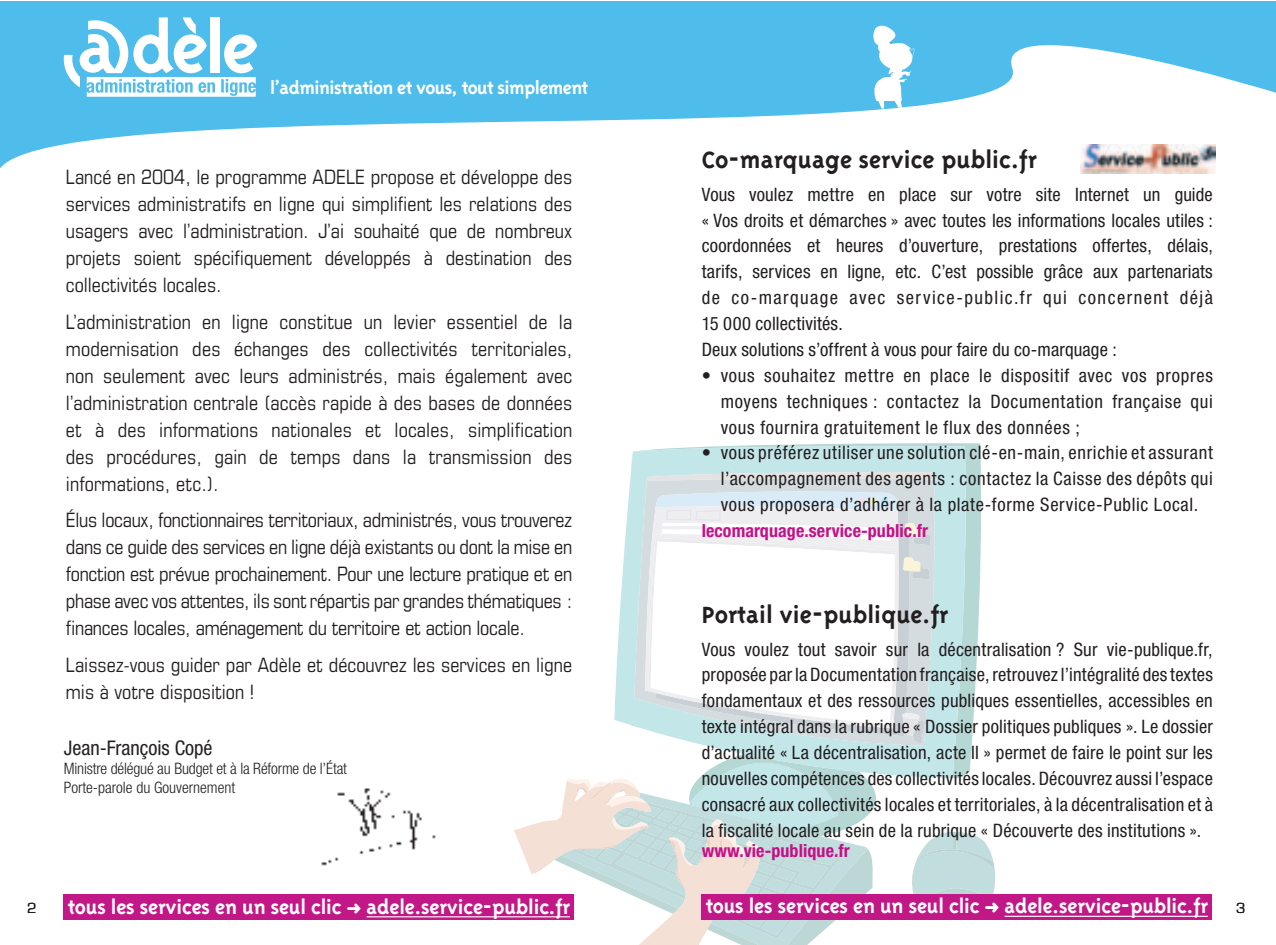
<style>
.page{position:relative;width:1276px;height:945px;background:#fff}
.page>*{position:absolute;margin:0;border:0;box-sizing:border-box;transform-origin:0 0}
.t1{font:700 27px "Triplex";color:#231f20}
.t2{font:700 22.5px "Triplex";letter-spacing:-.01em;color:#fff}
.t3{font:700 20.25px "Triplex";letter-spacing:-.03em;color:#fff}
.t4{font:condensed 20.25px "Helvetica Neue";color:#231f20}
.t5{font:condensed 19.8px/27px "Eurostile";color:#231f20;text-align:justify}
.t6{font:condensed 18.45px/25.9px "Helvetica Neue";letter-spacing:.015em;color:#231f20;text-align:justify}
.t7{font:700 condensed 18px "Helvetica Neue";letter-spacing:.005em;color:#c51088}
.t8{font:300 condensed 15.75px/18.9px "Helvetica Neue";letter-spacing:-.01em;color:#231f20}
.t9{font:13.5px "Eurostile";color:#231f20}
</style>
<div class="page">
<svg style="left:912px;top:832px;width:83px;height:62px;background:#c9e1e2"></svg>
<svg style="left:734px;top:443px;width:247px;height:329px;fill:#b6d8d5"></svg>
<svg style="left:614px;top:446px;width:355px;height:332px;background:#cae8ea"></svg>
<svg style="left:647px;top:472px;width:287px;height:6px;background:#dfe4e3"></svg>
<svg style="left:634px;top:478px;width:303px;height:268px;background:#d1e1e5"></svg>
<svg style="left:649px;top:491px;width:282px;height:253px"></svg>
<svg style="left:514px;top:754px;width:362px;height:191px"></svg>
<img style="left:321px;top:788px;width:115px;height:78px">
<div style="left:64px;top:894px;width:510px;height:26px;background:#c21887"></div>
<hr style="left:367px;top:916px;width:203px;height:1px;background:#fff">
<div style="left:702px;top:894px;width:510px;height:25px;background:#c21887"></div>
<hr style="left:1004px;top:916px;width:204px;height:1px;background:#fff">
<svg style="left:0;top:1px;width:1275px;height:173px;fill:#4fbdec"></svg>
<svg style="left:872px;top:24px;width:42px;height:85px"></svg>
<svg style="left:64px;top:17px;width:193px;height:80px"></svg>
<img style="left:1081px;top:144px;width:134px;height:29px">
<p class="t3" style="left:270px;top:80px;width:319px">l’administration et vous, tout simplement</p>
<p class="t5" style="left:66px;top:165px;width:508px">Lancé en 2004, le programme ADELE propose et développe des services administratifs en ligne qui simplifient les relations des usagers avec l’administration. J’ai souhaité que de nombreux projets soient spécifiquement développés à destination des collectivités locales.</p>
<p class="t5" style="left:66px;top:310px;width:508px">L’administration en ligne constitue un levier essentiel de la modernisation des échanges des collectivités territoriales, non seulement avec leurs administrés, mais également avec l’administration centrale (accès rapide à des bases de données et à des informations nationales et locales, simplification des procédures, gain de temps dans la transmission des informations, etc.).</p>
<p class="t5" style="left:66px;top:508px;width:508px">Élus locaux, fonctionnaires territoriaux, administrés, vous trouverez dans ce guide des services en ligne déjà existants ou dont la mise en fonction est prévue prochainement. Pour une lecture pratique et en phase avec vos attentes, ils sont répartis par grandes thématiques : finances locales, aménagement du territoire et action locale.</p>
<p class="t5" style="left:66px;top:653px;width:508px">Laissez-vous guider par Adèle et découvrez les services en ligne mis à votre disposition !</p>
<p class="t4" style="left:64px;top:740px;width:150px">Jean-François Copé</p>
<p class="t8" style="left:64px;top:760px;width:285px">Ministre délégué au Budget et à la Réforme de l’État<br>Porte-parole du Gouvernement</p>
<h1 class="t1" style="left:702px;top:149px;width:337px">Co-marquage service public.fr</h1>
<p class="t6" style="left:702px;top:183px;width:513px;text-align:left">Vous voulez mettre en place sur votre site Internet un guide « Vos droits et démarches » avec toutes les informations locales utiles : coordonnées et heures d’ouverture, prestations offertes, délais, tarifs, services en ligne, etc. C’est possible grâce aux partenariats de co-marquage avec service-public.fr qui concernent déjà 15 000 collectivités.<br>Deux solutions s’offrent à vous pour faire du co-marquage :</p>
<p class="t6" style="left:721px;top:364px;width:493px;text-indent:-19px">• vous souhaitez mettre en place le dispositif avec vos propres moyens techniques : contactez la Documentation française qui vous fournira gratuitement le flux des données ;</p>
<p class="t6" style="left:721px;top:442px;width:493px;text-indent:-19px">• vous préférez utiliser une solution clé-en-main, enrichie et assurant l’accompagnement des agents : contactez la Caisse des dépôts qui vous proposera d’adhérer à la plate-forme Service-Public Local.</p>
<p class="t7" style="left:702px;top:524px;width:228px">lecomarquage.service-public.fr</p>
<h1 class="t1" style="left:702px;top:604px;width:248px">Portail vie-publique.fr</h1>
<p class="t6" style="left:702px;top:638px;width:513px">Vous voulez tout savoir sur la décentralisation ? Sur vie-publique.fr, proposée par la Documentation française, retrouvez l’intégralité des textes fondamentaux et des ressources publiques essentielles, accessibles en texte intégral dans la rubrique « Dossier politiques publiques ». Le dossier d’actualité « La décentralisation, acte II » permet de faire le point sur les nouvelles compétences des collectivités locales. Découvrez aussi l’espace consacré aux collectivités locales et territoriales, à la décentralisation et à la fiscalité locale au sein de la rubrique « Découverte des institutions ».</p>
<p class="t7" style="left:702px;top:844px;width:150px">www.vie-publique.fr</p>
<p class="t2" style="left:68px;top:898px;width:504px">tous les services en un seul clic ➜ adele.service-public.fr</p>
<p class="t2" style="left:706px;top:897px;width:504px">tous les services en un seul clic ➜ adele.service-public.fr</p>
<p class="t9" style="left:27px;top:902px;width:11px">2</p>
<p class="t9" style="left:1236px;top:902px;width:11px">3</p>
</div>
